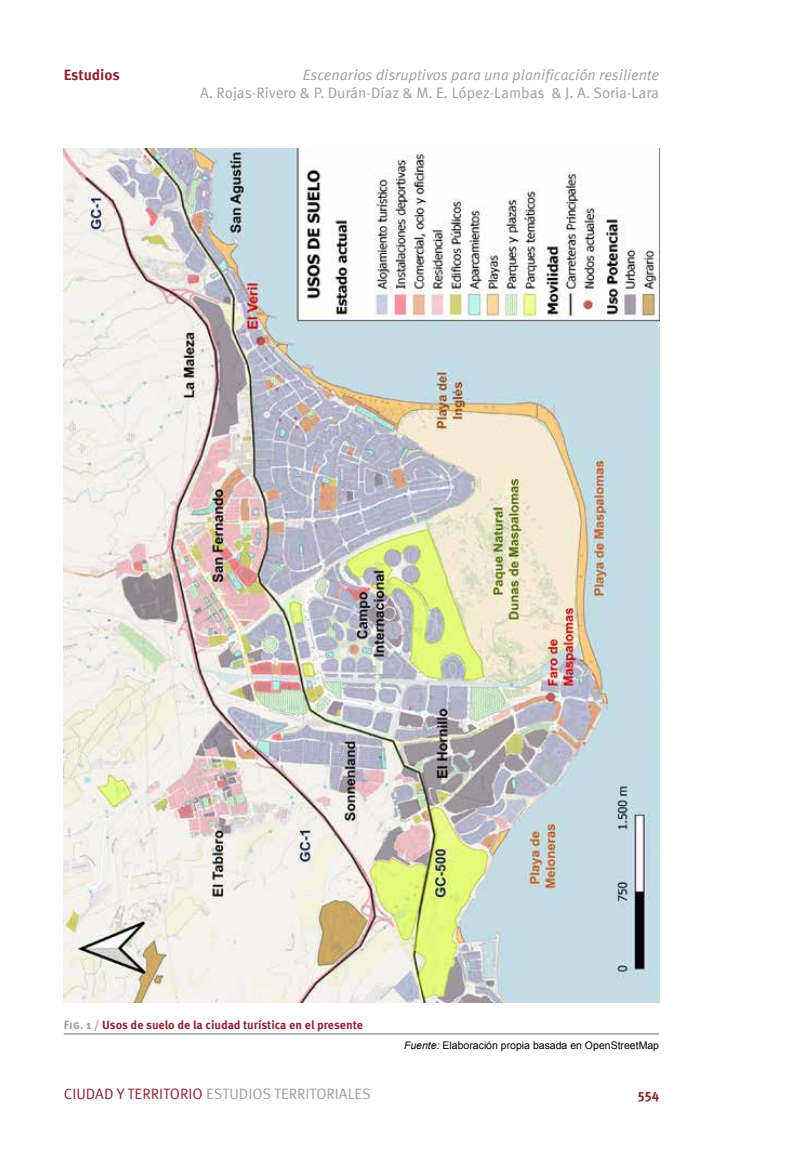
<style>
.page{position:relative;width:808px;height:1149px;background:#fff}
.page>*{position:absolute;margin:0;border:0;box-sizing:border-box;transform-origin:0 0}
.t1{font:15px "Meta Pro";color:#9d9d9c}
.t2{font:italic 15px "Meta Pro";color:#9d9d9c}
.t3{font:700 15px "Meta Pro";letter-spacing:-.005em;color:#8a2432}
.t4{font:700 13.5px "Meta Pro";color:#8a2432}
.t5{font:700 12px "Meta Pro";color:#8a2432}
.t6{font:10.5px "Arial";color:#000}
.s1{color:#9d9d9c}
.s2{font-style:italic}
.s3{color:#8a2432}
</style>
<div class="page">
<hr style="left:64px;top:1032px;width:595px;height:2px;background:#9d9d9c">
<img style="left:64px;top:149px;width:595px;height:853px">
<p class="t3" style="left:64px;top:63px;width:58px">Estudios</p>
<p class="t2" style="left:303px;top:64px;width:358px">Escenarios disruptivos para una planificación resiliente</p>
<p class="t1" style="left:200px;top:82px;width:461px">A. Rojas-Rivero &amp; P. Durán-Díaz &amp; M. E. López-Lambas &amp; J. A. Soria-Lara</p>
<p class="t5" style="left:64px;top:1015px;width:301px"><span class="s1">Fig. 1 /</span> Usos de suelo de la ciudad turística en el presente</p>
<p class="t6" style="left:404px;top:1038px;width:257px"><span class="s2">Fuente:</span> Elaboración propia basada en OpenStreetMap</p>
<p class="t1" style="left:64px;top:1082px;width:309px"><span class="s3">CIUDAD Y TERRITORIO</span> ESTUDIOS TERRITORIALES</p>
<p class="t4" style="left:638px;top:1083px;width:23px">554</p>
</div>
